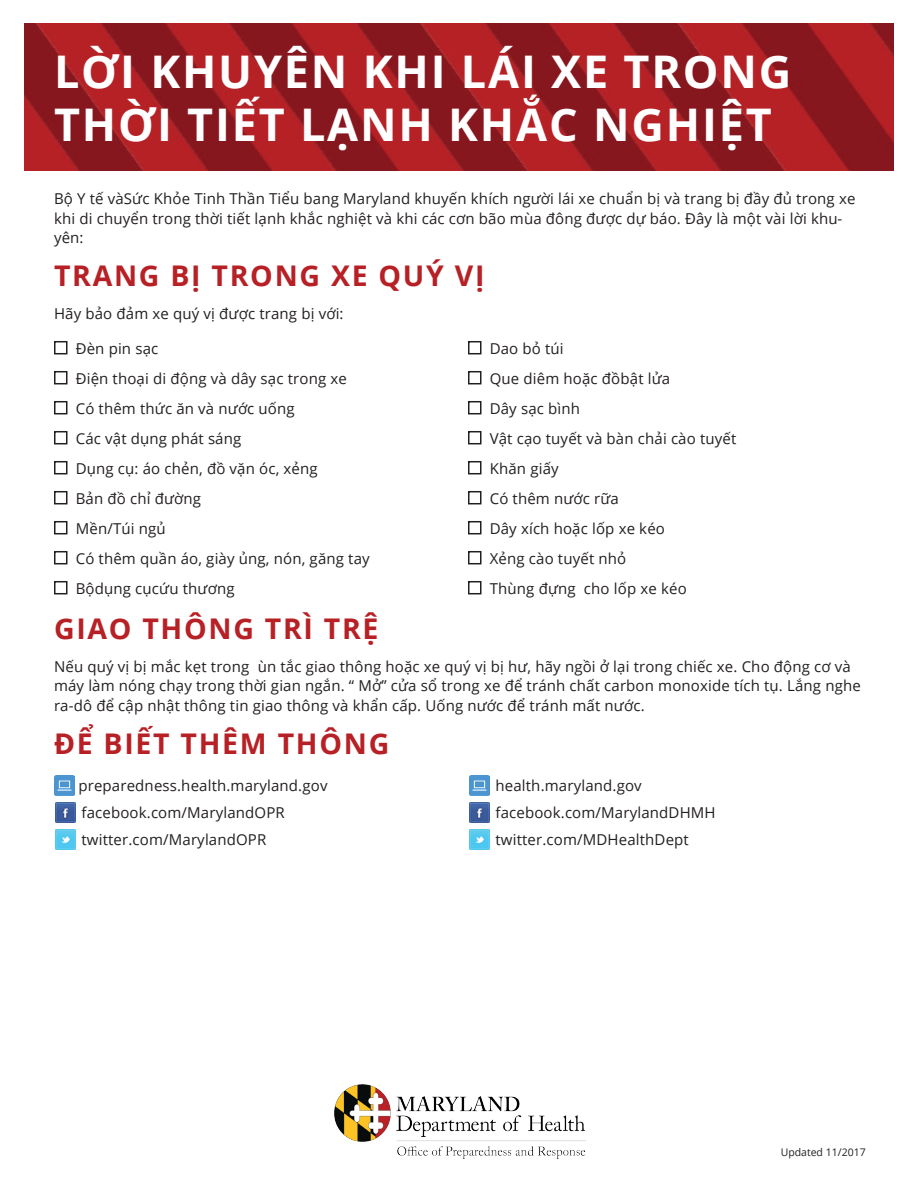
<style>
.page{position:relative;width:918px;height:1188px;background:#fff}
.page>*{position:absolute;margin:0;border:0;box-sizing:border-box;transform-origin:0 0}
.t1{font:700 45px/52.5px "Open Sans";letter-spacing:.04em;color:#fff}
.t2{font:700 28.5px "Open Sans";letter-spacing:.06em;color:#b72025}
.t3{font:15px/19.5px "Open Sans";letter-spacing:.01em;color:#231f20}
.t4{font:10.5px "Open Sans";color:#231f20}
</style>
<div class="page">
<img style="left:25px;top:23px;width:868px;height:148px">
<div style="left:54px;top:341px;width:14px;height:13px;border:2px solid #231f20"></div>
<div style="left:54px;top:371px;width:14px;height:13px;border:2px solid #231f20"></div>
<div style="left:54px;top:401px;width:14px;height:13px;border:2px solid #231f20"></div>
<div style="left:54px;top:431px;width:14px;height:13px;border:2px solid #231f20"></div>
<div style="left:54px;top:461px;width:14px;height:13px;border:2px solid #231f20"></div>
<div style="left:54px;top:491px;width:14px;height:13px;border:2px solid #231f20"></div>
<div style="left:54px;top:521px;width:14px;height:13px;border:2px solid #231f20"></div>
<div style="left:54px;top:551px;width:14px;height:13px;border:2px solid #231f20"></div>
<div style="left:54px;top:581px;width:14px;height:13px;border:2px solid #231f20"></div>
<div style="left:468px;top:341px;width:14px;height:13px;border:2px solid #231f20"></div>
<div style="left:468px;top:371px;width:14px;height:13px;border:2px solid #231f20"></div>
<div style="left:468px;top:401px;width:14px;height:13px;border:2px solid #231f20"></div>
<div style="left:468px;top:431px;width:14px;height:13px;border:2px solid #231f20"></div>
<div style="left:468px;top:461px;width:14px;height:13px;border:2px solid #231f20"></div>
<div style="left:468px;top:491px;width:14px;height:13px;border:2px solid #231f20"></div>
<div style="left:468px;top:521px;width:14px;height:13px;border:2px solid #231f20"></div>
<div style="left:468px;top:551px;width:14px;height:13px;border:2px solid #231f20"></div>
<div style="left:468px;top:581px;width:14px;height:13px;border:2px solid #231f20"></div>
<img style="left:54px;top:775px;width:20px;height:20px">
<img style="left:56px;top:802px;width:20px;height:20px">
<img style="left:56px;top:829px;width:20px;height:20px">
<img style="left:470px;top:775px;width:20px;height:20px">
<img style="left:470px;top:802px;width:20px;height:20px">
<img style="left:470px;top:829px;width:20px;height:20px">
<img style="left:334px;top:1085px;width:252px;height:74px">
<p class="t1" style="left:54px;top:44px;width:739px">LỜI KHUYÊN KHI LÁI XE TRONG<br>THỜI TIẾT LẠNH KHẮC NGHIỆT</p>
<p class="t3" style="left:54px;top:188px;width:803px">Bộ Y tế vàSức Khỏe Tinh Thần Tiểu bang Maryland khuyến khích người lái xe chuẩn bị và trang bị đầy đủ trong xe khi di chuyển trong thời tiết lạnh khắc nghiệt và khi các cơn bão mùa đông được dự báo. Đây là một vài lời khu&shy;yên:</p>
<p class="t2" style="left:54px;top:256px;width:432px">TRANG BỊ TRONG XE QUÝ VỊ</p>
<p class="t3" style="left:54px;top:304px;width:291px">Hãy bảo đảm xe quý vị được trang bị với:</p>
<p class="t3" style="left:76px;top:339px;width:84px">Đèn pin sạc</p>
<p class="t3" style="left:76px;top:369px;width:273px">Điện thoại di động và dây sạc trong xe</p>
<p class="t3" style="left:76px;top:399px;width:221px">Có thêm thức ăn và nước uống</p>
<p class="t3" style="left:76px;top:429px;width:167px">Các vật dụng phát sáng</p>
<p class="t3" style="left:76px;top:459px;width:243px">Dụng cụ: áo chẻn, đồ vặn óc, xẻng</p>
<p class="t3" style="left:76px;top:489px;width:127px">Bản đồ chỉ đường</p>
<p class="t3" style="left:76px;top:519px;width:92px">Mền/Túi ngủ</p>
<p class="t3" style="left:76px;top:549px;width:296px">Có thêm quần áo, giày ủng, nón, găng tay</p>
<p class="t3" style="left:76px;top:579px;width:160px">Bộdụng cụcứu thương</p>
<p class="t3" style="left:490px;top:339px;width:76px">Dao bỏ túi</p>
<p class="t3" style="left:490px;top:369px;width:182px">Que diêm hoặc đồbật lửa</p>
<p class="t3" style="left:490px;top:399px;width:92px">Dây sạc bình</p>
<p class="t3" style="left:490px;top:429px;width:248px">Vật cạo tuyết và bàn chải cào tuyết</p>
<p class="t3" style="left:490px;top:459px;width:70px">Khăn giấy</p>
<p class="t3" style="left:490px;top:489px;width:131px">Có thêm nước rữa</p>
<p class="t3" style="left:490px;top:519px;width:177px">Dây xích hoặc lốp xe kéo</p>
<p class="t3" style="left:490px;top:549px;width:138px">Xẻng cào tuyết nhỏ</p>
<p class="t3" style="left:490px;top:579px;width:198px">Thùng đựng cho lốp xe kéo</p>
<p class="t2" style="left:54px;top:608px;width:326px">GIAO THÔNG TRÌ TRỆ</p>
<p class="t3" style="left:54px;top:656px;width:808px">Nếu quý vị bị mắc kẹt trong ùn tắc giao thông hoặc xe quý vị bị hư, hãy ngồi ở lại trong chiếc xe. Cho động cơ và máy làm nóng chạy trong thời gian ngắn. “ Mở” cửa sổ trong xe để tránh chất carbon monoxide tích tụ. Lắng nghe ra-dô để cập nhật thông tin giao thông và khẩn cấp. Uống nước để tránh mất nước.</p>
<p class="t2" style="left:54px;top:723px;width:337px">ĐỂ BIẾT THÊM THÔNG</p>
<p class="t3" style="left:78px;top:775px;width:251px">preparedness.health.maryland.gov</p>
<p class="t3" style="left:82px;top:802px;width:205px">facebook.com/MarylandOPR</p>
<p class="t3" style="left:82px;top:829px;width:186px">twitter.com/MarylandOPR</p>
<p class="t3" style="left:496px;top:775px;width:148px">health.maryland.gov</p>
<p class="t3" style="left:496px;top:802px;width:222px">facebook.com/MarylandDHMH</p>
<p class="t3" style="left:496px;top:829px;width:195px">twitter.com/MDHealthDept</p>
<p class="t4" style="left:781px;top:1145px;width:87px">Updated 11/2017</p>
</div>
